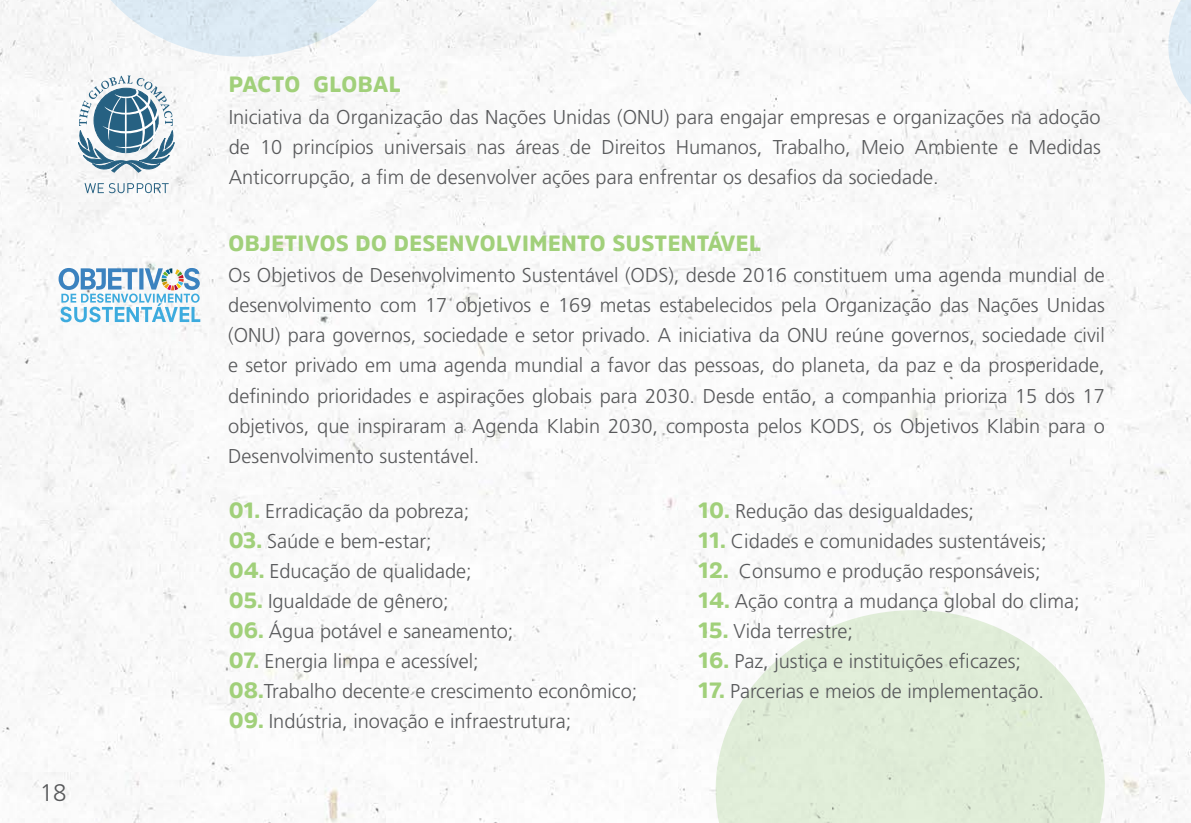
<style>
.page{position:relative;width:1191px;height:823px;background:#fff}
.page>*{position:absolute;margin:0;border:0;box-sizing:border-box;transform-origin:0 0}
.t1{font:300 24px "Frutiger LT Std";color:#58595b}
.t2{font:900 22px "Amsi Pro";letter-spacing:.02em;color:#a1d07a}
.t3{font:300 20px/30px "Frutiger LT Std";color:#58595b;text-align:justify}
.s1{font-family:"Amsi Pro";font-weight:900;font-size:22px;color:#a1d07a}
</style>
<div class="page">
<img style="left:0;top:0;width:1191px;height:822px">
<svg style="left:708px;top:601px;width:404px;height:221px;fill:#e0edd8"></svg>
<svg style="left:68px;top:0;width:357px;height:64px"></svg>
<svg style="left:59px;top:268px;width:141px;height:54px"></svg>
<svg style="left:1164px;top:0;width:27px;height:146px"></svg>
<svg style="left:85px;top:183px;width:84px;height:10px"></svg>
<svg style="left:78px;top:75px;width:96px;height:97px"></svg>
<p class="t1" style="left:40px;top:778px;width:28px">18</p>
<p class="t2" style="left:229px;top:69px;width:174px">PACTO GLOBAL</p>
<p class="t3" style="left:229px;top:102px;width:873px">Iniciativa da Organização das Nações Unidas (ONU) para engajar empresas e organizações na adoção de 10 princípios universais nas áreas de Direitos Humanos, Trabalho, Meio Ambiente e Medidas Anticorrupção, a fim de desenvolver ações para enfrentar os desafios da sociedade.</p>
<p class="t2" style="left:228px;top:227px;width:534px">OBJETIVOS DO DESENVOLVIMENTO SUSTENTÁVEL</p>
<p class="t3" style="left:228px;top:260px;width:878px">Os Objetivos de Desenvolvimento Sustentável (ODS), desde 2016 constituem uma agenda mundial de desenvolvimento com 17 objetivos e 169 metas estabelecidos pela Organização das Nações Unidas (ONU) para governos, sociedade e setor privado. A iniciativa da ONU reúne governos, sociedade civil e setor privado em uma agenda mundial a favor das pessoas, do planeta, da paz e da prosperidade, definindo prioridades e aspirações globais para 2030. Desde então, a companhia prioriza 15 dos 17 objetivos, que inspiraram a Agenda Klabin 2030, composta pelos KODS, os Objetivos Klabin para o Desenvolvimento sustentável.</p>
<p class="t3" style="left:229px;top:496px;width:242px"><span class="s1">01.</span> Erradicação da pobreza;</p>
<p class="t3" style="left:229px;top:526px;width:204px"><span class="s1">03.</span> Saúde e bem-estar;</p>
<p class="t3" style="left:229px;top:556px;width:244px"><span class="s1">04.</span> Educação de qualidade;</p>
<p class="t3" style="left:229px;top:586px;width:222px"><span class="s1">05.</span> Igualdade de gênero;</p>
<p class="t3" style="left:229px;top:616px;width:286px"><span class="s1">06.</span> Água potável e saneamento;</p>
<p class="t3" style="left:229px;top:646px;width:410px"><span class="s1">07.</span> Energia limpa e acessível;<br><span class="s1">08.</span>Trabalho decente e crescimento econômico;</p>
<p class="t3" style="left:229px;top:706px;width:344px"><span class="s1">09.</span> Indústria, inovação e infraestrutura;</p>
<p class="t3" style="left:698px;top:496px;width:277px"><span class="s1">10.</span> Redução das desigualdades;</p>
<p class="t3" style="left:698px;top:526px;width:350px"><span class="s1">11.</span> Cidades e comunidades sustentáveis;</p>
<p class="t3" style="left:698px;top:556px;width:344px"><span class="s1">12.</span> Consumo e produção responsáveis;</p>
<p class="t3" style="left:698px;top:586px;width:383px"><span class="s1">14.</span> Ação contra a mudança global do clima;</p>
<p class="t3" style="left:698px;top:616px;width:156px"><span class="s1">15.</span> Vida terrestre;</p>
<p class="t3" style="left:698px;top:646px;width:324px"><span class="s1">16.</span> Paz, justiça e instituições eficazes;</p>
<p class="t3" style="left:698px;top:676px;width:347px"><span class="s1">17.</span> Parcerias e meios de implementação.</p>
</div>
